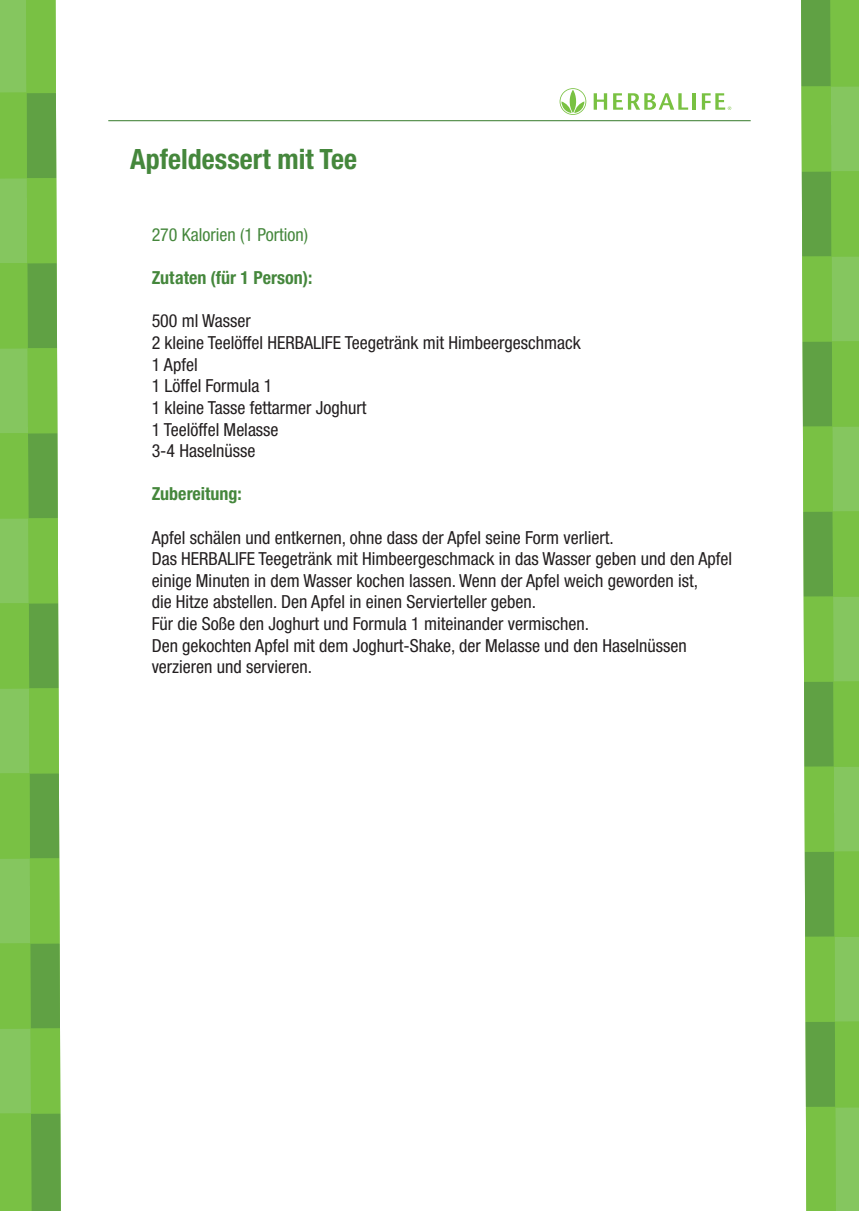
<style>
.page{position:relative;width:859px;height:1211px;background:#fff}
.page>*{position:absolute;margin:0;border:0;box-sizing:border-box;transform-origin:0 0}
.t1{font:700 condensed 28px "Helvetica Neue LTW1 G";color:#45873c}
.t2{font:condensed 18px/21.6px "Helvetica Neue LTW1 G";color:#231f20}
.t3{font:700 condensed 18px "Helvetica Neue LTW1 G";color:#45873c}
.t4{font:condensed 18px "Helvetica Neue LTW1 G";color:#45873c}
</style>
<div class="page">
<hr style="left:108px;top:120px;width:643px;height:1px;background:#357b2b">
<div style="left:31px;top:1113px;width:30px;height:97px;background:#60a144"></div>
<svg style="left:0;top:0;width:60px;height:1113px;background:#78bb4d"></svg>
<div style="left:0;top:1113px;width:31px;height:97px;background:#79c144"></div>
<div style="left:801px;top:0;width:30px;height:86px;background:#60a144"></div>
<svg style="left:801px;top:86px;width:58px;height:1124px;background:#7dbe54"></svg>
<div style="left:830px;top:0;width:29px;height:86px;background:#79c144"></div>
<svg style="left:594px;top:93px;width:13px;height:17px"></svg>
<svg style="left:613px;top:93px;width:75px;height:17px"></svg>
<hr style="left:693px;top:93px;width:3px;height:17px;background:#79c142">
<svg style="left:702px;top:93px;width:29px;height:17px"></svg>
<svg style="left:560px;top:88px;width:26px;height:27px"></svg>
<h1 class="t1" style="left:130px;top:143px;width:229px">Apfeldessert mit Tee</h1>
<p class="t4" style="left:152px;top:224px;width:158px">270 Kalorien (1 Portion)</p>
<p class="t3" style="left:152px;top:267px;width:162px">Zutaten (für 1 Person):</p>
<p class="t2" style="left:152px;top:310px;width:431px">500 ml Wasser<br>2 kleine Teelöffel HERBALIFE Teegetränk mit Himbeergeschmack<br>1 Apfel<br>1 Löffel Formula 1<br>1 kleine Tasse fettarmer Joghurt<br>1 Teelöffel Melasse<br>3-4 Haselnüsse</p>
<p class="t3" style="left:152px;top:483px;width:92px">Zubereitung:</p>
<p class="t2" style="left:152px;top:526px;width:582px">Apfel schälen und entkernen, ohne dass der Apfel seine Form verliert.<br>Das HERBALIFE Teegetränk mit Himbeergeschmack in das Wasser geben und den Apfel einige Minuten in dem Wasser kochen lassen. Wenn der Apfel weich geworden ist,<br>die Hitze abstellen. Den Apfel in einen Servierteller geben.<br>Für die Soße den Joghurt und Formula 1 miteinander vermischen.<br>Den gekochten Apfel mit dem Joghurt-Shake, der Melasse und den Haselnüssen verzieren und servieren.</p>
</div>
